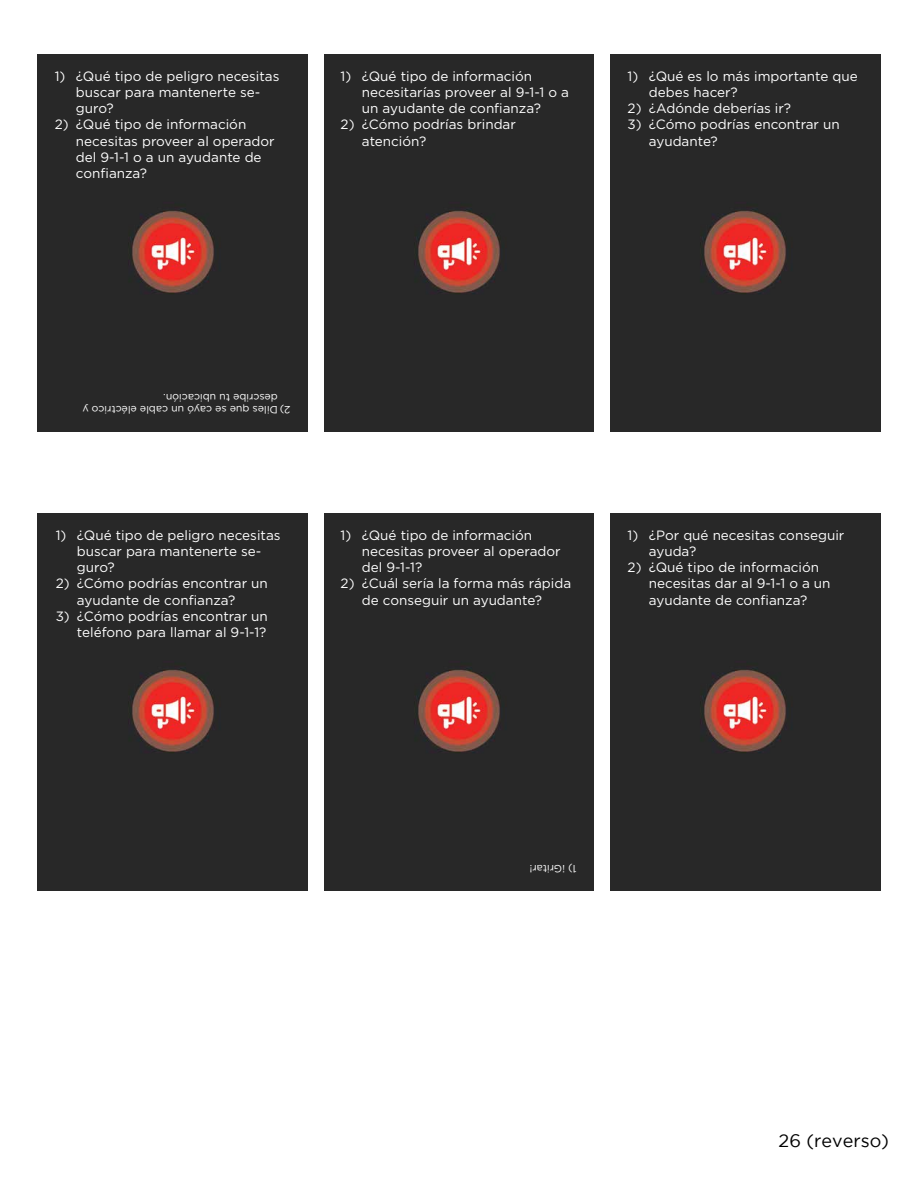
<style>
.page{position:relative;width:918px;height:1188px;background:#fff}
.page>*{position:absolute;margin:0;border:0;box-sizing:border-box;transform-origin:0 0}
.t1{font:18px "Gotham";color:#000}
.t2{font:13.5px/16.2px "Gotham Pro";color:#fff}
.t3{font:10.5px/12.6px "Gotham Pro";color:#fff}
</style>
<div class="page">
<div style="left:38px;top:54px;width:270px;height:378px;background:#282828"></div>
<div style="left:324px;top:54px;width:270px;height:378px;background:#282828"></div>
<div style="left:610px;top:54px;width:270px;height:378px;background:#282828"></div>
<div style="left:38px;top:513px;width:270px;height:378px;background:#282828"></div>
<div style="left:324px;top:513px;width:270px;height:378px;background:#282828"></div>
<div style="left:610px;top:513px;width:270px;height:378px;background:#282828"></div>
<p class="t2" style="left:76px;top:68px;width:205px;text-indent:-21px">1) ¿Qué tipo de peligro necesitas buscar para mantenerte se&shy;guro?</p>
<p class="t2" style="left:76px;top:117px;width:200px;text-indent:-21px">2) ¿Qué tipo de información necesitas proveer al operador del 9-1-1 o a un ayudante de confianza?</p>
<p class="t2" style="left:362px;top:68px;width:209px;text-indent:-21px">1) ¿Qué tipo de información necesitarías proveer al 9-1-1 o a un ayudante de confianza?</p>
<p class="t2" style="left:362px;top:117px;width:156px;text-indent:-21px">2) ¿Cómo podrías brindar atención?</p>
<p class="t2" style="left:649px;top:68px;width:211px;text-indent:-21px">1) ¿Qué es lo más importante que debes hacer?</p>
<p class="t2" style="left:628px;top:100px;width:165px">2) ¿Adónde deberías ir?</p>
<p class="t2" style="left:649px;top:117px;width:192px;text-indent:-21px">3) ¿Cómo podrías encontrar un ayudante?</p>
<p class="t3" style="left:278px;top:417px;width:197px;text-indent:-13px;rotate:-180deg">2) Diles que se cayó un cable eléctrico y describe tu ubicación.</p>
<p class="t2" style="left:77px;top:527px;width:205px;text-indent:-21px">1) ¿Qué tipo de peligro necesitas buscar para mantenerte se&shy;guro?</p>
<p class="t2" style="left:77px;top:576px;width:192px;text-indent:-21px">2) ¿Cómo podrías encontrar un ayudante de confianza?</p>
<p class="t2" style="left:56px;top:608px;width:214px;text-align:right">3) ¿Cómo podrías encontrar un teléfono para llamar al 9-1-1?</p>
<p class="t2" style="left:362px;top:527px;width:200px;text-indent:-21px">1) ¿Qué tipo de información necesitas proveer al operador del 9-1-1?</p>
<p class="t2" style="left:341px;top:576px;width:232px;text-align:center">2) ¿Cuál sería la forma más rápida de conseguir un ayudante?</p>
<p class="t2" style="left:649px;top:527px;width:197px;text-indent:-21px">1) ¿Por qué necesitas conseguir ayuda?</p>
<p class="t2" style="left:649px;top:559px;width:183px;text-indent:-21px">2) ¿Qué tipo de información necesitas dar al 9-1-1 o a un ayudante de confianza?</p>
<p class="t3" style="left:577px;top:876px;width:48px;rotate:-180deg">1) ¡Gritar!</p>
<p class="t1" style="left:779px;top:1131px;width:112px">26 (reverso)</p>
</div>
